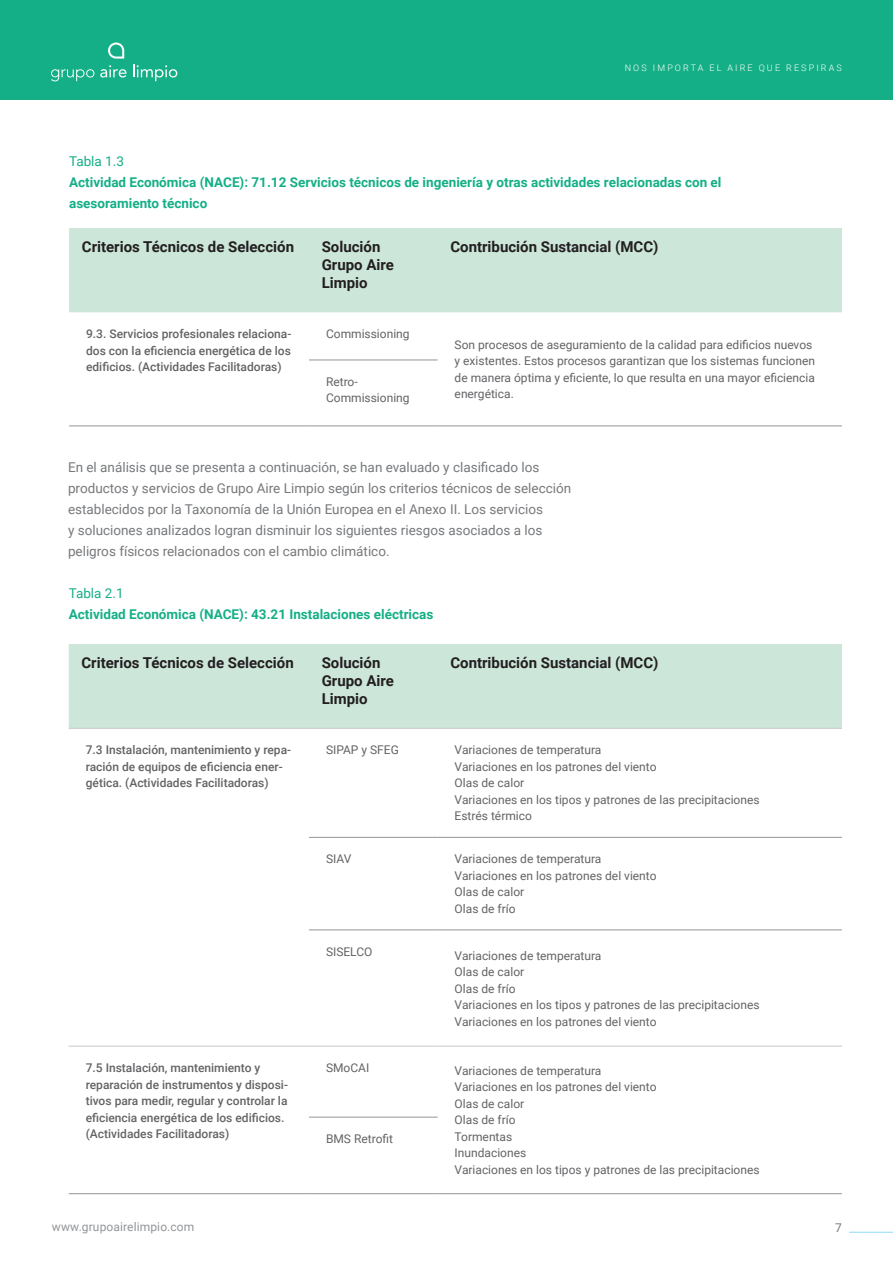
<style>
.page{position:relative;width:893px;height:1263px;background:#fff}
.page>*{position:absolute;margin:0;border:0;box-sizing:border-box;transform-origin:0 0}
.t1{font:700 15px/18px "Roboto";color:#231f20}
.t2{font:13.5px/21px "Roboto";color:#76787b}
.t3{font:700 13.5px/21px "Roboto";color:#15af87}
.t4{font:12px/16.5px "Roboto";color:#636366}
.t5{font:500 12px/16.5px "Roboto";color:#636366}
.t6{font:12px "Roboto";letter-spacing:.01em;color:#939598}
.t7{font:12px "Roboto";color:#76787b}
.t8{font:300 9px "Roboto";letter-spacing:.235em;color:#fff}
.s1{font-weight:400}
</style>
<div class="page">
<div style="left:0;top:0;width:893px;height:100px;background:#15af87"></div>
<hr style="left:849px;top:1232px;width:44px;height:1px;background:#8dd7f7">
<svg style="left:108px;top:43px;width:16px;height:16px"></svg>
<svg style="left:51px;top:69px;width:43px;height:12px"></svg>
<svg style="left:100px;top:65px;width:27px;height:13px"></svg>
<svg style="left:133px;top:64px;width:44px;height:17px"></svg>
<div style="left:69px;top:228px;width:773px;height:84px;background:#cce6da"></div>
<hr style="left:69px;top:426px;width:240px;height:1px;background:#939598">
<hr style="left:309px;top:360px;width:129px;height:1px;background:#939598">
<hr style="left:309px;top:426px;width:129px;height:1px;background:#939598">
<hr style="left:438px;top:426px;width:404px;height:1px;background:#939598">
<div style="left:69px;top:644px;width:773px;height:84px;background:#cce6da"></div>
<hr style="left:69px;top:728px;width:240px;height:1px;background:#c7c8ca">
<hr style="left:309px;top:728px;width:129px;height:1px;background:#c7c8ca">
<hr style="left:438px;top:728px;width:404px;height:1px;background:#c7c8ca">
<hr style="left:309px;top:837px;width:129px;height:1px;background:#939598">
<hr style="left:438px;top:837px;width:404px;height:1px;background:#939598">
<hr style="left:309px;top:930px;width:129px;height:1px;background:#939598">
<hr style="left:438px;top:930px;width:404px;height:1px;background:#939598">
<hr style="left:69px;top:1046px;width:240px;height:1px;background:#c7c8ca">
<hr style="left:309px;top:1046px;width:129px;height:1px;background:#c7c8ca">
<hr style="left:438px;top:1046px;width:404px;height:1px;background:#c7c8ca">
<hr style="left:69px;top:1193px;width:240px;height:1px;background:#939598">
<hr style="left:309px;top:1117px;width:129px;height:1px;background:#939598">
<hr style="left:438px;top:1193px;width:404px;height:1px;background:#939598">
<hr style="left:309px;top:1193px;width:129px;height:1px;background:#939598">
<p class="t8" style="left:625px;top:61px;width:218px">NOS IMPORTA EL AIRE QUE RESPIRAS</p>
<p class="t3" style="left:69px;top:150px;width:654px"><span class="s1">Tabla 1.3<br></span>Actividad Económica (NACE): 71.12 Servicios técnicos de ingeniería y otras actividades relacionadas con el asesoramiento técnico</p>
<p class="t1" style="left:82px;top:237px;width:214px">Criterios Técnicos de Selección</p>
<p class="t1" style="left:322px;top:237px;width:60px">Solución</p>
<p class="t1" style="left:322px;top:255px;width:74px">Grupo Aire<br>Limpio</p>
<p class="t1" style="left:450px;top:237px;width:210px">Contribución Sustancial (MCC)</p>
<p class="t5" style="left:86px;top:325px;width:207px;text-align:justify">9.3. Servicios profesionales relaciona&shy;dos con la eficiencia energética de los edificios. (Actividades Facilitadoras)</p>
<p class="t4" style="left:326px;top:325px;width:85px">Commissioning</p>
<p class="t4" style="left:326px;top:373px;width:85px">Retro-<br>Commissioning</p>
<p class="t4" style="left:455px;top:336px;width:362px">Son procesos de aseguramiento de la calidad para edificios nuevos y existentes. Estos procesos garantizan que los sistemas funcionen de manera óptima y eficiente, lo que resulta en una mayor eficiencia energética.</p>
<p class="t2" style="left:68px;top:456px;width:505px">En el análisis que se presenta a continuación, se han evaluado y clasificado los productos y servicios de Grupo Aire Limpio según los criterios técnicos de selección establecidos por la Taxonomía de la Unión Europea en el Anexo II. Los servicios<br>y soluciones analizados logran disminuir los siguientes riesgos asociados a los peligros físicos relacionados con el cambio climático.</p>
<p class="t3" style="left:69px;top:582px;width:366px"><span class="s1">Tabla 2.1<br></span>Actividad Económica (NACE): 43.21 Instalaciones eléctricas</p>
<p class="t1" style="left:81px;top:653px;width:214px">Criterios Técnicos de Selección</p>
<p class="t1" style="left:322px;top:653px;width:60px">Solución</p>
<p class="t1" style="left:322px;top:671px;width:74px">Grupo Aire<br>Limpio</p>
<p class="t1" style="left:450px;top:653px;width:210px">Contribución Sustancial (MCC)</p>
<p class="t5" style="left:86px;top:741px;width:207px">7.3 Instalación, mantenimiento y repa&shy;ración de equipos de eficiencia ener&shy;gética. (Actividades Facilitadoras)</p>
<p class="t4" style="left:326px;top:741px;width:74px">SIPAP y SFEG</p>
<p class="t4" style="left:455px;top:741px;width:148px">Variaciones de temperatura</p>
<p class="t4" style="left:455px;top:758px;width:203px">Variaciones en los patrones del viento</p>
<p class="t4" style="left:455px;top:774px;width:71px">Olas de calor</p>
<p class="t4" style="left:455px;top:791px;width:306px">Variaciones en los tipos y patrones de las precipitaciones</p>
<p class="t4" style="left:455px;top:807px;width:79px">Estrés térmico</p>
<p class="t4" style="left:326px;top:850px;width:27px">SIAV</p>
<p class="t4" style="left:455px;top:850px;width:148px">Variaciones de temperatura</p>
<p class="t4" style="left:455px;top:867px;width:203px">Variaciones en los patrones del viento</p>
<p class="t4" style="left:455px;top:883px;width:71px">Olas de calor</p>
<p class="t4" style="left:455px;top:900px;width:62px">Olas de frío</p>
<p class="t4" style="left:326px;top:943px;width:48px">SISELCO</p>
<p class="t4" style="left:455px;top:946px;width:148px">Variaciones de temperatura</p>
<p class="t4" style="left:455px;top:963px;width:71px">Olas de calor</p>
<p class="t4" style="left:455px;top:979px;width:62px">Olas de frío</p>
<p class="t4" style="left:455px;top:996px;width:306px">Variaciones en los tipos y patrones de las precipitaciones</p>
<p class="t4" style="left:455px;top:1012px;width:203px">Variaciones en los patrones del viento</p>
<p class="t5" style="left:86px;top:1059px;width:204px">7.5 Instalación, mantenimiento y reparación de instrumentos y disposi&shy;tivos para medir, regular y controlar la eficiencia energética de los edificios. (Actividades Facilitadoras)</p>
<p class="t4" style="left:326px;top:1059px;width:45px">SMoCAI</p>
<p class="t4" style="left:455px;top:1062px;width:148px">Variaciones de temperatura</p>
<p class="t4" style="left:455px;top:1078px;width:203px">Variaciones en los patrones del viento</p>
<p class="t4" style="left:455px;top:1095px;width:71px">Olas de calor</p>
<p class="t4" style="left:455px;top:1111px;width:62px">Olas de frío</p>
<p class="t4" style="left:455px;top:1128px;width:59px">Tormentas</p>
<p class="t4" style="left:455px;top:1144px;width:73px">Inundaciones</p>
<p class="t4" style="left:455px;top:1161px;width:306px">Variaciones en los tipos y patrones de las precipitaciones</p>
<p class="t4" style="left:326px;top:1130px;width:69px">BMS Retrofit</p>
<p class="t6" style="left:52px;top:1218px;width:144px">www.grupoairelimpio.com</p>
<p class="t7" style="left:835px;top:1219px;width:8px">7</p>
</div>
